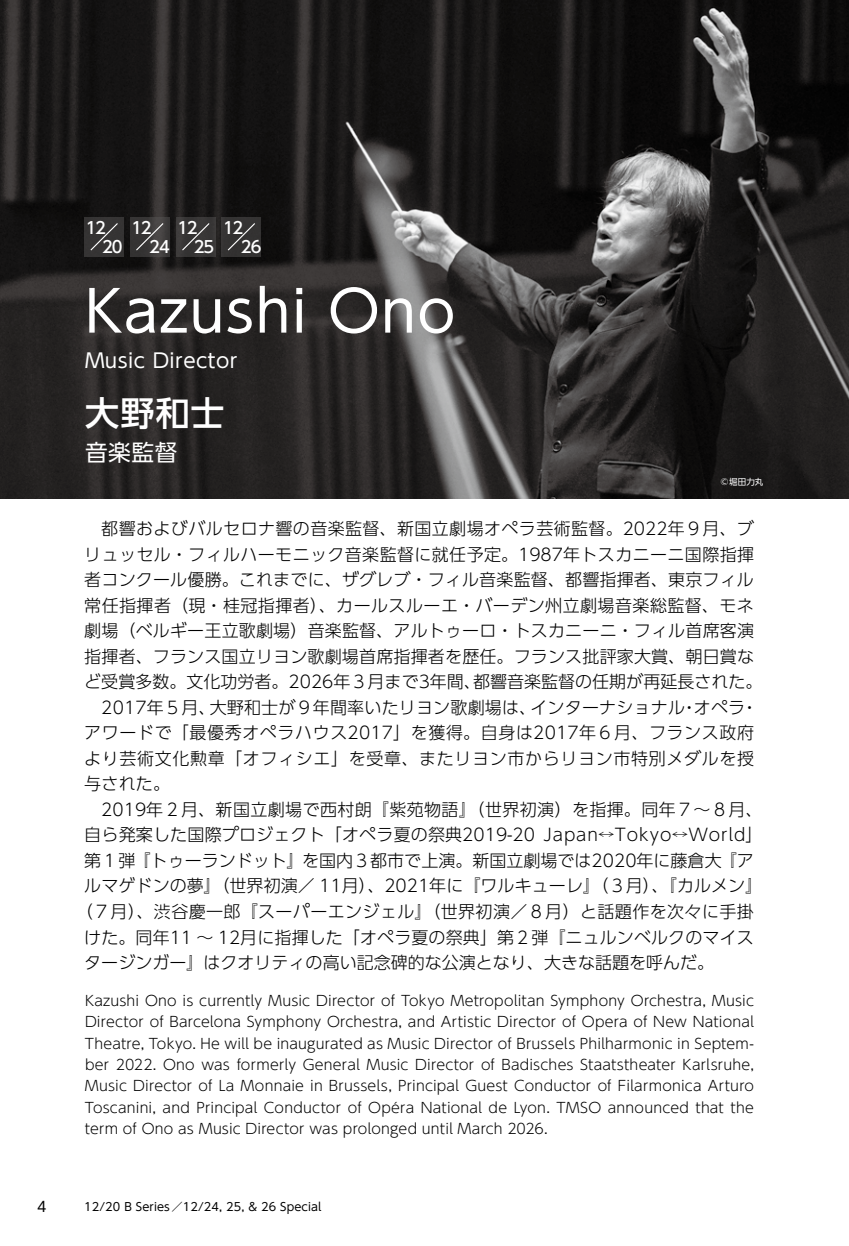
<style>
.page{position:relative;width:849px;height:1246px;background:#fff}
.page>*{position:absolute;margin:0;border:0;box-sizing:border-box;transform-origin:0 0}
.t1{font:56.6px "UD Shin Go Pr 6 N";letter-spacing:.025em;color:#fff}
.t2{font:500 34px "UD Shin Go Pr 6 N";color:#fff}
.t3{font:22.6px "UD Shin Go Pr 6 N";color:#fff}
.t4{font:19.8px "UD Shin Go Pr 6 N";letter-spacing:.025em;color:#fff}
.t5{font:300 17px "UD Shin Go Pr 6 N";letter-spacing:.01em;color:#000}
.t6{font:300 17px "UD Shin Go Pr 6 N";letter-spacing:.035em;color:#000}
.t7{font:300 17px "UD Shin Go Pr 6 N";letter-spacing:.04em;color:#000}
.t8{font:500 16.2px/19px "UD Shin Go Pr 6 N";letter-spacing:-.075em;color:#fff}
.t9{font:300 14.2px/21.2px "UD Shin Go Pr 6 N";letter-spacing:.01em;color:#000;text-align:justify}
.t10{font:14.2px "UD Shin Go Pr 6 N";color:#000}
.t11{font:11.4px "UD Shin Go Pr 6 N";letter-spacing:.01em;color:#000}
.t12{font:8.6px "UD Shin Go Pr 6 N";color:#fff}
</style>
<div class="page">
<svg style="left:0;top:0;width:848px;height:499px;background:#292727"></svg>
<p class="t8" style="left:102px;top:217px;width:22px;text-indent:-16px">12<br>20</p>
<p class="t8" style="left:193px;top:217px;width:22px;text-indent:-16px">12<br>25</p>
<p class="t8" style="left:149px;top:217px;width:22px;text-indent:-18px">12<br>24</p>
<p class="t8" style="left:241px;top:217px;width:22px;text-indent:-18px">12<br>26</p>
<h1 class="t1" style="left:85px;top:265px;width:371px">Kazushi Ono</h1>
<p class="t4" style="left:85px;top:345px;width:154px">Music Director</p>
<h2 class="t2" style="left:85px;top:385px;width:141px">大野和士</h2>
<h3 class="t3" style="left:85px;top:434px;width:94px">音楽監督</h3>
<p class="t12" style="left:720px;top:475px;width:44px">©堀田力丸</p>
<p class="t5" style="left:101px;top:515px;width:653px">都響およびバルセロナ響の音楽監督、新国立劇場オペラ芸術監督。2022年９月、ブ</p>
<p class="t5" style="left:84px;top:540px;width:671px">リュッセル・フィルハーモニック音楽監督に就任予定。1987年トスカニーニ国際指揮</p>
<p class="t5" style="left:84px;top:566px;width:670px">者コンクール優勝。これまでに、ザグレブ・フィル音楽監督、都響指揮者、東京フィル</p>
<p class="t5" style="left:84px;top:591px;width:670px">常任指揮者（現・桂冠指揮者）、カールスルーエ・バーデン州立劇場音楽総監督、モネ</p>
<p class="t5" style="left:84px;top:617px;width:671px">劇場（ベルギー王立歌劇場）音楽監督、アルトゥーロ・トスカニーニ・フィル首席客演</p>
<p class="t5" style="left:84px;top:642px;width:671px">指揮者、フランス国立リヨン歌劇場首席指揮者を歴任。フランス批評家大賞、朝日賞な</p>
<p class="t5" style="left:84px;top:668px;width:679px">ど受賞多数。文化功労者。2026年３月まで3年間、都響音楽監督の任期が再延長された。</p>
<p class="t5" style="left:101px;top:693px;width:658px">2017年５月、大野和士が９年間率いたリヨン歌劇場は、インターナショナル・オペラ・</p>
<p class="t6" style="left:84px;top:719px;width:671px">アワードで「最優秀オペラハウス2017」を獲得。自身は2017年６月、フランス政府</p>
<p class="t7" style="left:84px;top:744px;width:671px">より芸術文化勲章「オフィシエ」を受章、またリヨン市からリヨン市特別メダルを授</p>
<p class="t5" style="left:84px;top:770px;width:87px">与された。</p>
<p class="t5" style="left:101px;top:795px;width:662px">2019年２月、新国立劇場で西村朗『紫苑物語』（世界初演）を指揮。同年７～８月、</p>
<p class="t5" style="left:84px;top:821px;width:679px">自ら発案した国際プロジェクト「オペラ夏の祭典2019-20 Japan↔Tokyo↔World」</p>
<p class="t5" style="left:84px;top:846px;width:670px">第１弾『トゥーランドット』を国内３都市で上演。新国立劇場では2020年に藤倉大『ア</p>
<p class="t5" style="left:84px;top:872px;width:679px">ルマゲドンの夢』（世界初演／ 11月）、2021年に『ワルキューレ』（３月）、『カルメン』</p>
<p class="t5" style="left:76px;top:897px;width:679px">（７月）、渋谷慶一郎『スーパーエンジェル』（世界初演／８月）と話題作を次々に手掛</p>
<p class="t5" style="left:84px;top:923px;width:670px">けた。同年11 ～ 12月に指揮した「オペラ夏の祭典」第２弾『ニュルンベルクのマイス</p>
<p class="t5" style="left:84px;top:948px;width:631px">タージンガー』はクオリティの高い記念碑的な公演となり、大きな話題を呼んだ。</p>
<p class="t9" style="left:85px;top:989px;width:670px">Kazushi Ono is currently Music Director of Tokyo Metropolitan Symphony Orchestra, Music Director of Barcelona Symphony Orchestra, and Artistic Director of Opera of New National Theatre, Tokyo. He will be inaugurated as Music Director of Brussels Philharmonic in Septem&shy;ber 2022. Ono was formerly General Music Director of Badisches Staatstheater Karlsruhe, Music Director of La Monnaie in Brussels, Principal Guest Conductor of Filarmonica Arturo Toscanini, and Principal Conductor of Opéra National de Lyon. TMSO announced that the term of Ono as Music Director was prolonged until March 2026.</p>
<p class="t10" style="left:37px;top:1195px;width:11px">4</p>
<p class="t11" style="left:84px;top:1197px;width:238px">12/20 B Series／12/24, 25, &amp; 26 Special</p>
</div>
